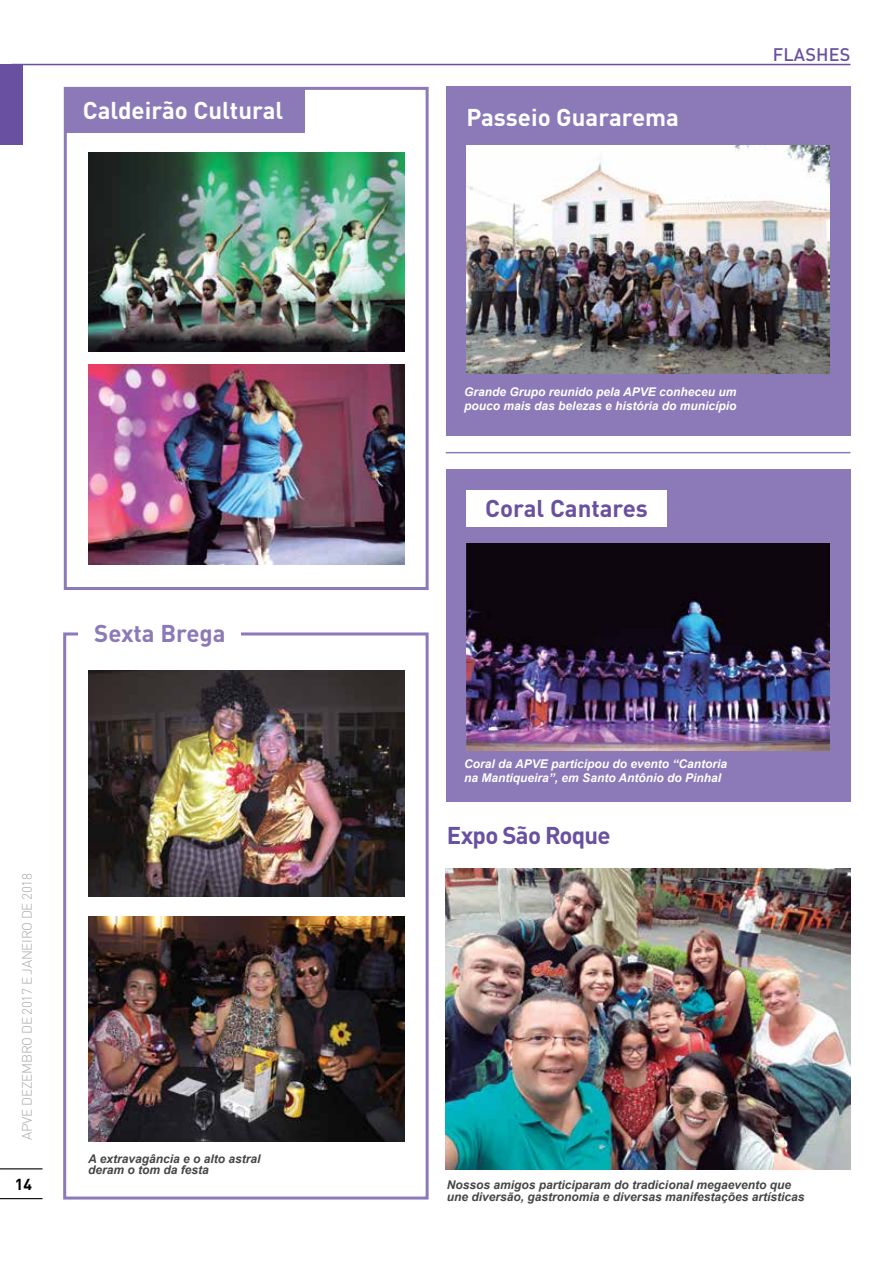
<style>
.page{position:relative;width:893px;height:1263px;background:#fff}
.page>*{position:absolute;margin:0;border:0;box-sizing:border-box;transform-origin:0 0}
.t1{font:700 24px "DINOT";color:#fff}
.t2{font:700 24px "DINOT";letter-spacing:-.01em;color:#6950a1}
.t3{font:700 24px "DINOT";letter-spacing:-.03em;color:#6950a1}
.t4{font:700 24px "DINOT";color:#8b79b8}
.t5{font:500 18px "DINOT";color:#6950a1}
.t6{font:700 15.75px "DINOT";color:#000}
.t7{font:300 13.5px "DINOT";letter-spacing:-.02em;color:#a7a9ac}
.t8{font:italic 700 12px/14.4px "Arial";color:#fff}
.t9{font:italic 700 12px/11.4px "Arial";color:#464547}
</style>
<div class="page">
<hr style="left:0;top:1168px;width:43px;height:1px;background:#000">
<hr style="left:0;top:1198px;width:43px;height:1px;background:#000">
<div style="left:63px;top:632px;width:366px;height:567px;border:3px solid #8b79b8"></div>
<div style="left:0;top:64px;width:23px;height:81px;background:#6950a1"></div>
<hr style="left:11px;top:64px;width:839px;height:1px;background:#6950a1">
<div style="left:79px;top:610px;width:162px;height:45px;background:#fff"></div>
<hr style="left:446px;top:452px;width:404px;height:1px;background:#8b79b8">
<div style="left:64px;top:87px;width:365px;height:503px;border:3px solid #8b79b8"></div>
<div style="left:64px;top:87px;width:241px;height:45px;background:#8b79b8"></div>
<img style="left:88px;top:152px;width:316px;height:200px">
<img style="left:88px;top:365px;width:316px;height:199px">
<img style="left:446px;top:869px;width:404px;height:300px">
<div style="left:446px;top:86px;width:404px;height:350px;background:#8b79b8"></div>
<img style="left:466px;top:145px;width:364px;height:228px">
<div style="left:446px;top:470px;width:404px;height:332px;background:#8b79b8"></div>
<div style="left:466px;top:490px;width:201px;height:36px;background:#fff"></div>
<img style="left:466px;top:543px;width:364px;height:207px">
<img style="left:88px;top:671px;width:316px;height:225px">
<img style="left:88px;top:916px;width:316px;height:226px">
<h1 class="t1" style="left:83px;top:94px;width:202px">Caldeirão Cultural</h1>
<h1 class="t4" style="left:94px;top:617px;width:133px">Sexta Brega</h1>
<p class="t7" style="left:19px;top:1139px;width:268px;rotate:-90deg">APVE DEZEMBRO DE 2017 e janeiro de 2018</p>
<h3 class="t6" style="left:15px;top:1174px;width:19px">14</h3>
<p class="t9" style="left:88px;top:1153px;width:174px">A extravagância e o alto astral deram o tom da festa</p>
<h1 class="t1" style="left:466px;top:102px;width:214px">Passeio Guararema</h1>
<h2 class="t5" style="left:773px;top:43px;width:79px">FLASH ES</h2>
<p class="t8" style="left:464px;top:385px;width:274px">Grande Grupo reunido pela APVE conheceu um pouco mais das belezas e história do município</p>
<h1 class="t2" style="left:485px;top:493px;width:164px">Coral Cantares</h1>
<p class="t8" style="left:464px;top:757px;width:264px">Coral da APVE participou do evento “Cantoria na Mantiqueira”, em Santo Antônio do Pinhal</p>
<h1 class="t3" style="left:447px;top:820px;width:165px">Expo São Roque</h1>
<p class="t9" style="left:447px;top:1180px;width:359px">Nossos amigos participaram do tradicional megaevento que une diversão, gastronomia e diversas manifestações artísticas</p>
</div>
